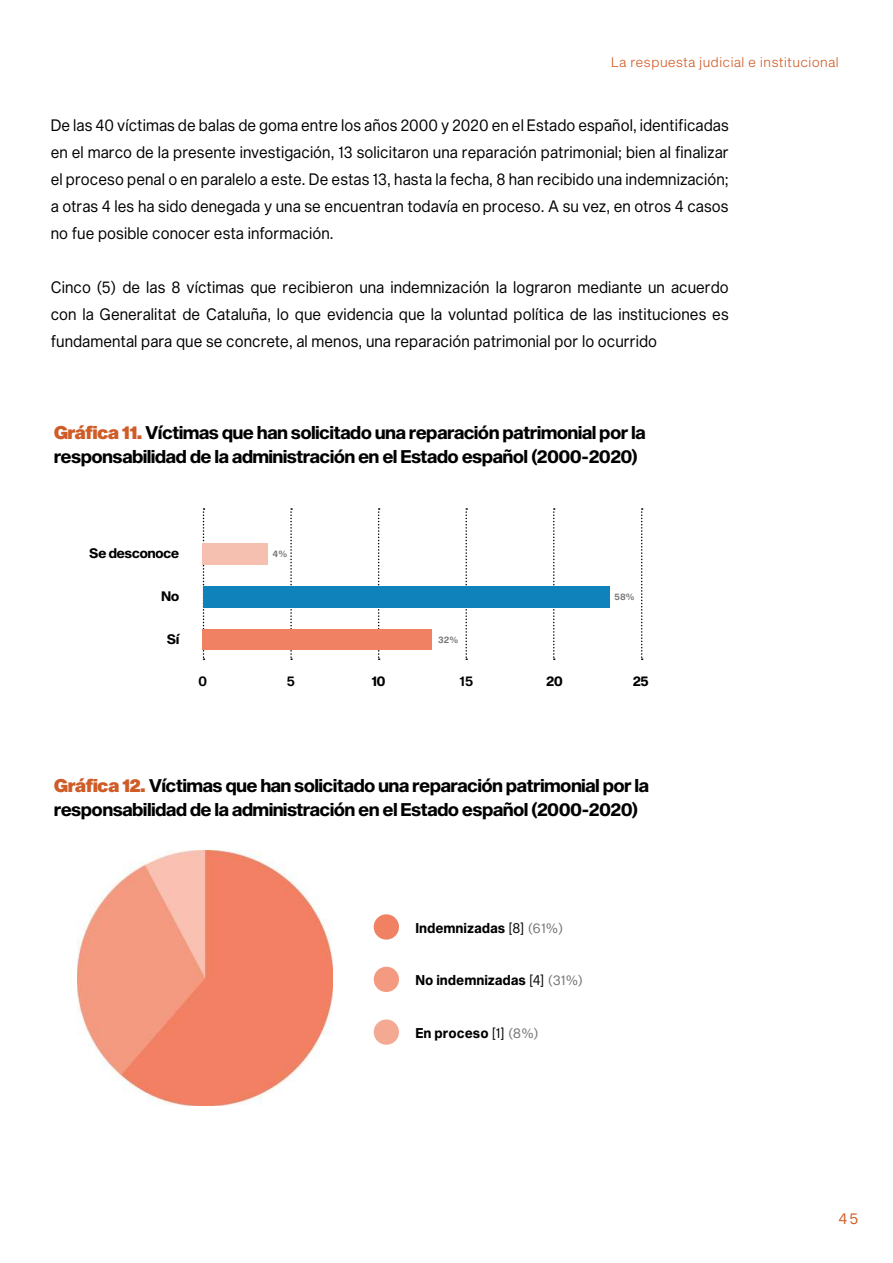
<style>
.page{position:relative;width:893px;height:1263px;background:#fff}
.page>*{position:absolute;margin:0;border:0;box-sizing:border-box;transform-origin:0 0}
.t1{font:18px/24px "Sequel Sans Bold Disp";color:#000}
.t2{font:16.2px/27px "Sequel Sans Book Disp";letter-spacing:.05em;color:#000;text-align:justify;scale:.92 1}
.t3{font:15px "Sequel Sans Book Disp";color:#cf5c27}
.t4{font:13.95px "Sequel Sans Bold Disp";letter-spacing:.05em;color:#000;scale:.92 1}
.t5{font:13.5px "Sequel Sans Light Body";color:#cf5c27}
.t6{font:13.5px "Sequel Sans Bold Disp";color:#000}
.t7{font:13.5px "Sequel Sans Semi Bold Body";color:#000}
.t8{font:9px "Sequel Sans Semi Bold Body";color:#757474}
.s1{font-family:"Sequel Sans Black Disp";color:#cf5c27}
.s2{font-family:"Sequel Sans Book Disp"}
.s3{font-family:"Sequel Sans Book Body";font-size:13.5px;color:#757474}
</style>
<div class="page">
<svg style="left:203px;top:508px;width:1px;height:152px"></svg>
<svg style="left:290px;top:508px;width:2px;height:152px"></svg>
<svg style="left:378px;top:508px;width:2px;height:152px"></svg>
<svg style="left:465px;top:508px;width:2px;height:152px"></svg>
<svg style="left:553px;top:508px;width:2px;height:152px"></svg>
<svg style="left:641px;top:508px;width:2px;height:152px"></svg>
<div style="left:203px;top:629px;width:229px;height:21px;background:#f08163"></div>
<div style="left:203px;top:586px;width:406px;height:21px;background:#0f82bc"></div>
<div style="left:203px;top:543px;width:65px;height:22px;background:#f6c0b1"></div>
<img style="left:77px;top:850px;width:255px;height:255px">
<div style="left:374px;top:914px;width:25px;height:25px;background:#f08163;border-radius:50%"></div>
<div style="left:374px;top:967px;width:25px;height:25px;background:#f39a80;border-radius:50%"></div>
<div style="left:374px;top:1019px;width:25px;height:26px;background:#f4a993;border-radius:50%"></div>
<p class="t5" style="left:611px;top:53px;width:230px">La respuesta judicial e institucional</p>
<p class="t2" style="left:51px;top:112px;width:738px">De las 40 víctimas de balas de goma entre los años 2000 y 2020 en el Estado español, identificadas en el marco de la presente investigación, 13 solicitaron una reparación patrimonial; bien al finalizar el proceso penal o en paralelo a este. De estas 13, hasta la fecha, 8 han recibido una indemnización; a otras 4 les ha sido denegada y una se encuentran todavía en proceso. A su vez, en otros 4 casos no fue posible conocer esta información.</p>
<p class="t2" style="left:51px;top:274px;width:738px">Cinco (5) de las 8 víctimas que recibieron una indemnización la lograron mediante un acuerdo con la Generalitat de Cataluña, lo que evidencia que la voluntad política de las instituciones es fundamental para que se concrete, al menos, una reparación patrimonial por lo ocurrido</p>
<p class="t1" style="left:54px;top:421px;width:593px"><span class="s1">Gráfica 11.</span> Víctimas que han solicitado una reparación patrimonial por la responsabilidad de la administración en el Estado español (2000-2020)</p>
<p class="t6" style="left:90px;top:544px;width:91px">Se desconoce</p>
<p class="t8" style="left:273px;top:548px;width:16px">4%</p>
<p class="t6" style="left:161px;top:587px;width:19px">No</p>
<p class="t8" style="left:614px;top:590px;width:22px">58%</p>
<p class="t6" style="left:167px;top:630px;width:13px">Sí</p>
<p class="t8" style="left:438px;top:633px;width:22px">32%</p>
<p class="t7" style="left:198px;top:672px;width:11px">0</p>
<p class="t7" style="left:287px;top:672px;width:10px">5</p>
<p class="t6" style="left:372px;top:672px;width:15px">10</p>
<p class="t7" style="left:460px;top:672px;width:15px">15</p>
<p class="t6" style="left:546px;top:672px;width:18px">20</p>
<p class="t6" style="left:633px;top:672px;width:17px">25</p>
<p class="t1" style="left:54px;top:774px;width:596px"><span class="s1">Gráfica 12.</span> Víctimas que han solicitado una reparación patrimonial por la responsabilidad de la administración en el Estado español (2000-2020)</p>
<p class="t4" style="left:416px;top:918px;width:162px">Indemnizadas <span class="s2">[8]</span> <span class="s3">(61%)</span></p>
<p class="t4" style="left:416px;top:970px;width:184px">No indemnizadas <span class="s2">[4]</span> <span class="s3">(31%)</span></p>
<p class="t4" style="left:416px;top:1023px;width:135px">En proceso <span class="s2">[1]</span> <span class="s3">(8%)</span></p>
<p class="t3" style="left:839px;top:1207px;width:21px">45</p>
</div>
